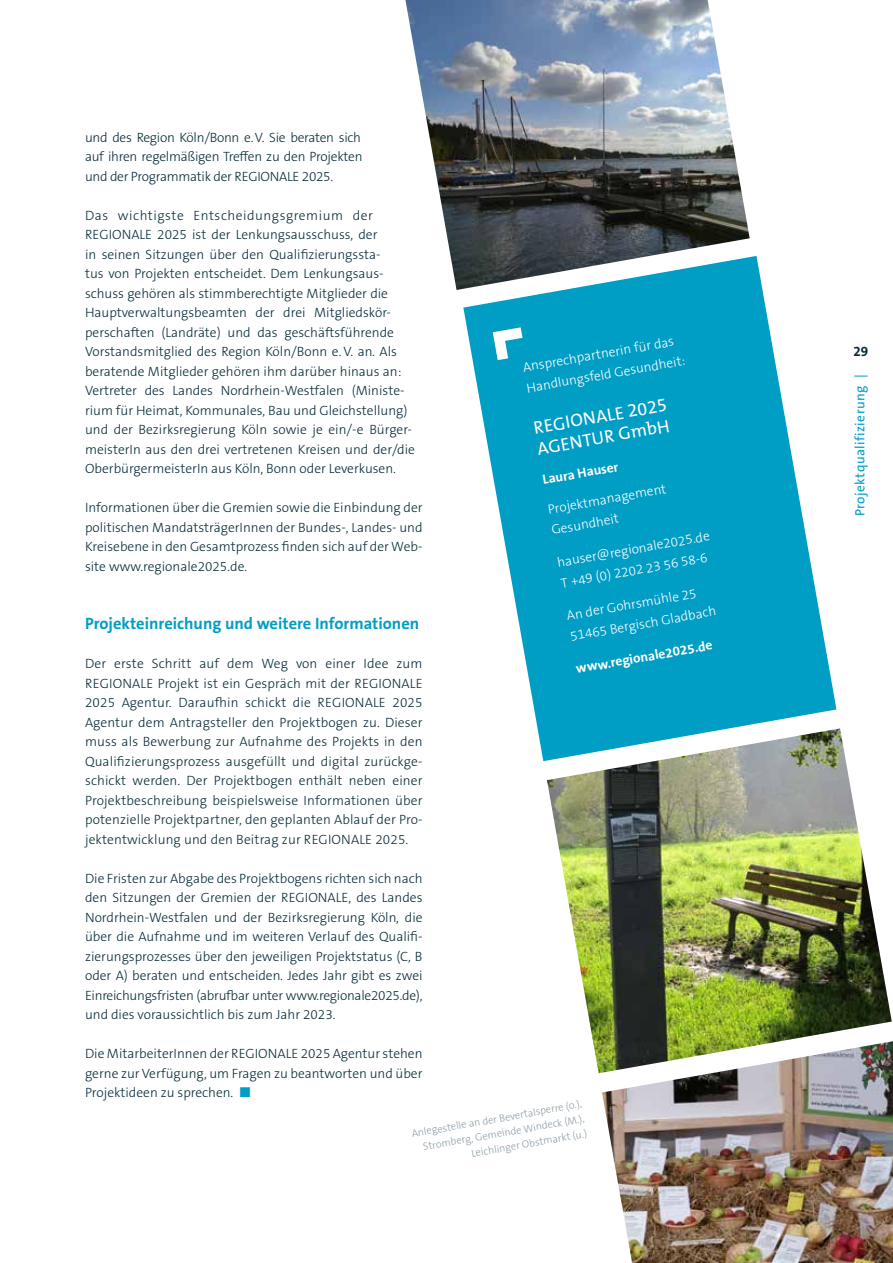
<style>
.page{position:relative;width:893px;height:1263px;background:#fff}
.page>*{position:absolute;margin:0;border:0;box-sizing:border-box;transform-origin:0 0}
.t1{font:18px/21px "The Mix B W5 Plain";color:#fff}
.t2{font:700 16.5px "The Sans B W7";color:#009dc5}
.t3{font:300 13.5px/19.5px "The Sans B W3";color:#092c38;text-align:justify}
.t4{font:300 13.5px/21px "The Sans B W3";color:#fff}
.t5{font:700 13.5px "The Sans B W7";color:#fff}
.t6{font:13.5px "The Sans B W5 Plain";letter-spacing:.03em;color:#009dc5}
.t7{font:700 13.5px "The Sans B W7";color:#092c38}
.t8{font:300 10.5px/15px "The Sans B W3";color:#8c9da6;text-align:right}
</style>
<div class="page">
<img style="left:405px;top:0;width:345px;height:290px">
<img style="left:547px;top:728px;width:345px;height:345px">
<img style="left:602px;top:1041px;width:291px;height:222px">
<svg style="left:463px;top:256px;width:373px;height:505px;fill:#009dc5"></svg>
<svg style="left:493px;top:327px;width:29px;height:33px"></svg>
<p class="t3" style="left:85px;top:128px;width:279px">und des Region Köln/Bonn e.V. Sie beraten sich auf ihren regelmäßigen Treffen zu den Projekten und der Programmatik der REGIONALE 2025.</p>
<p class="t3" style="left:85px;top:206px;width:331px;text-align:left">Das wichtigste Entscheidungsgremium der REGIONALE 2025 ist der Lenkungsausschuss, der<br>in seinen Sitzungen über den Qualifizierungssta-<br>tus von Projekten entscheidet. Dem Lenkungsaus&shy;schuss gehören als stimmberechtigte Mitglieder die Hauptverwaltungsbeamten der drei Mitgliedskör&shy;perschaften (Landräte) und das geschäftsführende Vorstandsmitglied des Region Köln/Bonn e.V. an. Als beratende Mitglieder gehören ihm darüber hinaus an:<br>Vertreter des Landes Nordrhein-Westfalen (Ministe&shy;rium für Heimat, Kommunales, Bau und Gleichstellung) und der Bezirksregierung Köln sowie je ein/-e Bürger&shy;meisterIn aus den drei vertretenen Kreisen und der/die OberbürgermeisterIn aus Köln, Bonn oder Leverkusen.</p>
<p class="t3" style="left:85px;top:498px;width:339px">Informationen über die Gremien sowie die Einbindung der politischen MandatsträgerInnen der Bundes-, Landes- und Kreisebene in den Gesamtprozess finden sich auf der Web&shy;site www.regionale2025.de.</p>
<p class="t4" style="left:521px;top:357px;width:162px;rotate:-10deg">Ansprechpartnerin für das<br>Handlungsfeld Gesundheit:</p>
<h1 class="t1" style="left:532px;top:418px;width:136px;rotate:-10deg">REGIONALE 2025<br>AGENTUR GmbH</h1>
<p class="t5" style="left:541px;top:471px;width:78px;rotate:-10deg">Laura Hauser</p>
<p class="t4" style="left:546px;top:499px;width:121px;rotate:-10deg">Projektmanagement<br>Gesundheit</p>
<p class="t4" style="left:556px;top:552px;width:156px;rotate:-10deg">hauser@regionale2025.de<br>T +49 (0) 2202 23 56 58-6</p>
<p class="t4" style="left:565px;top:605px;width:149px;rotate:-10deg">An der Gohrsmühle 25<br>51465 Bergisch Gladbach</p>
<p class="t5" style="left:575px;top:660px;width:140px;rotate:-10deg">www.regionale2025.de</p>
<p class="t2" style="left:85px;top:613px;width:336px">Projekteinreichung und weitere Informationen</p>
<p class="t3" style="left:85px;top:654px;width:339px">Der erste Schritt auf dem Weg von einer Idee zum REGIONALE Projekt ist ein Gespräch mit der REGIONALE 2025 Agentur. Daraufhin schickt die REGIONALE 2025<br>Agentur dem Antragsteller den Projektbogen zu. Dieser muss als Bewerbung zur Aufnahme des Projekts in den Qualifizierungsprozess ausgefüllt und digital zurückge&shy;schickt werden. Der Projektbogen enthält neben einer Projektbeschreibung beispielsweise Informationen über potenzielle Projektpartner, den geplanten Ablauf der Pro&shy;jektentwicklung und den Beitrag zur REGIONALE 2025.</p>
<p class="t3" style="left:85px;top:868px;width:339px">Die Fristen zur Abgabe des Projektbogens richten sich nach den Sitzungen der Gremien der REGIONALE, des Landes Nordrhein-Westfalen und der Bezirksregierung Köln, die über die Aufnahme und im weiteren Verlauf des Qualifi&shy;zierungsprozesses über den jeweiligen Projektstatus (C, B oder A) beraten und entscheiden. Jedes Jahr gibt es zwei Einreichungsfristen (abrufbar unter www.regionale2025.de), und dies voraussichtlich bis zum Jahr 2023.</p>
<p class="t3" style="left:85px;top:1044px;width:339px">Die MitarbeiterInnen der REGIONALE 2025 Agentur stehen gerne zur Verfügung, um Fragen zu beantworten und über Projektideen zu sprechen.</p>
<p class="t8" style="left:410px;top:1126px;width:174px;rotate:-10deg">Anlegestelle an der Bevertalsperre (o.),<br>Stromberg, Gemeinde Windeck (M.),<br>Leichlinger Obstmarkt (u.)</p>
<p class="t7" style="left:853px;top:343px;width:16px">29</p>
<p class="t6" style="left:851px;top:516px;width:143px;rotate:-90deg">Projektqualifizierung |</p>
</div>
